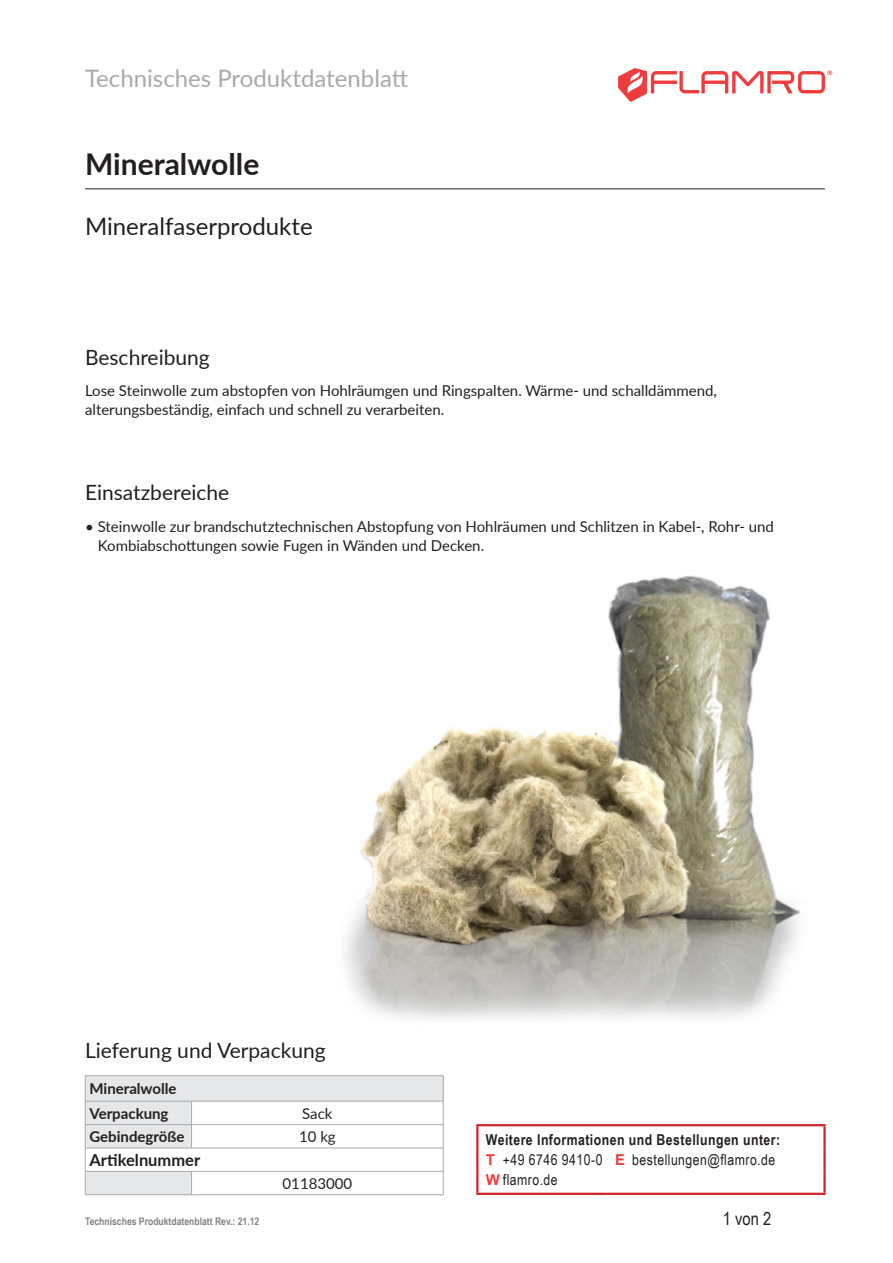
<style>
.page{position:relative;width:893px;height:1263px;background:#fff}
.page>*{position:absolute;margin:0;border:0;box-sizing:border-box;transform-origin:0 0}
.t1{font:700 30px "Lato";color:#231f20}
.t2{font:24px "Lato";color:#a8a9ad}
.t3{font:24px "Lato";color:#231f20}
.t4{font:21px "Lato";color:#231f20}
.t5{font:18px "Arial Narrow";color:#231f20}
.t6{font:700 16.5px "Lato";color:#231f20}
.t7{font:15px/19.5px "Lato";color:#231f20}
.t8{font:15px/20.4px "Arial Narrow";letter-spacing:.03em;color:#231f20}
.t9{font:700 15px/24.5px "Lato";color:#231f20}
.t10{font:700 10.5px "Arial Narrow";color:#808285}
.s1{font-weight:700}
.s2{font-family:"Arial";font-weight:700;color:#ee3d3c}
</style>
<div class="page">
<img style="left:345px;top:575px;width:455px;height:445px">
<svg style="left:618px;top:68px;width:214px;height:34px"></svg>
<hr style="left:85px;top:188px;width:740px;height:1px;background:#231f20">
<hr style="left:85px;top:1075px;width:107px;height:1px;background:#a8a9ad">
<hr style="left:192px;top:1075px;width:251px;height:1px;background:#a8a9ad">
<svg style="left:85px;top:1076px;width:359px;height:119px"></svg>
<hr style="left:192px;top:1194px;width:251px;height:1px;background:#a8a9ad">
<hr style="left:476px;top:1124px;width:131px;height:2px;background:#d1232a">
<hr style="left:476px;top:1126px;width:2px;height:23px;background:#d1232a">
<hr style="left:607px;top:1124px;width:219px;height:2px;background:#d1232a">
<hr style="left:823px;top:1126px;width:3px;height:23px;background:#d1232a">
<hr style="left:476px;top:1149px;width:2px;height:21px;background:#d1232a">
<hr style="left:823px;top:1149px;width:3px;height:21px;background:#d1232a">
<hr style="left:476px;top:1170px;width:2px;height:23px;background:#d1232a">
<hr style="left:823px;top:1170px;width:3px;height:23px;background:#d1232a">
<hr style="left:476px;top:1193px;width:131px;height:2px;background:#d1232a">
<hr style="left:607px;top:1193px;width:219px;height:2px;background:#d1232a">
<h2 class="t2" style="left:85px;top:61px;width:325px">Technisches Produktdatenblatt</h2>
<h1 class="t1" style="left:85px;top:142px;width:176px">Mineralwolle</h1>
<h2 class="t3" style="left:85px;top:218px;width:229px">Mineralfaserprodukte</h2>
<h3 class="t4" style="left:85px;top:349px;width:126px">Beschreibung</h3>
<p class="t7" style="left:85px;top:380px;width:633px">Lose Steinwolle zum abstopfen von Hohlräumgen und Ringspalten. Wärme- und schalldämmend, alterungsbeständig, einfach und schnell zu verarbeiten.</p>
<h3 class="t4" style="left:85px;top:485px;width:146px">Einsatzbereiche</h3>
<p class="t7" style="left:98px;top:518px;width:678px;text-indent:-13px">• Steinwolle zur brandschutztechnischen Abstopfung von Hohlräumen und Schlitzen in Kabel-, Rohr- und<br>Kombiabschottungen sowie Fugen in Wänden und Decken.</p>
<h3 class="t4" style="left:85px;top:1043px;width:242px">Lieferung und Verpackung</h3>
<p class="t9" style="left:89px;top:1076px;width:89px">Mineralwolle<br>Verpackung</p>
<p class="t7" style="left:302px;top:1105px;width:32px">Sack</p>
<p class="t9" style="left:89px;top:1124px;width:97px">Gebindegröße</p>
<p class="t7" style="left:299px;top:1128px;width:38px">10 kg</p>
<p class="t6" style="left:89px;top:1148px;width:112px">Artikelnummer</p>
<p class="t7" style="left:283px;top:1175px;width:71px">01183000</p>
<p class="t10" style="left:85px;top:1217px;width:176px">Technisches Produktdatenblatt Rev.: 21.12</p>
<p class="t8" style="left:486px;top:1130px;width:296px"><span class="s1">Weitere Informationen und Bestellungen unter:<br></span><span class="s2">T</span> +49 6746 9410-0 <span class="s2">E</span> bestellungen@flamro.de<br><span class="s2">W</span> flamro.de</p>
<p class="t5" style="left:723px;top:1211px;width:50px">1 von 2</p>
</div>
